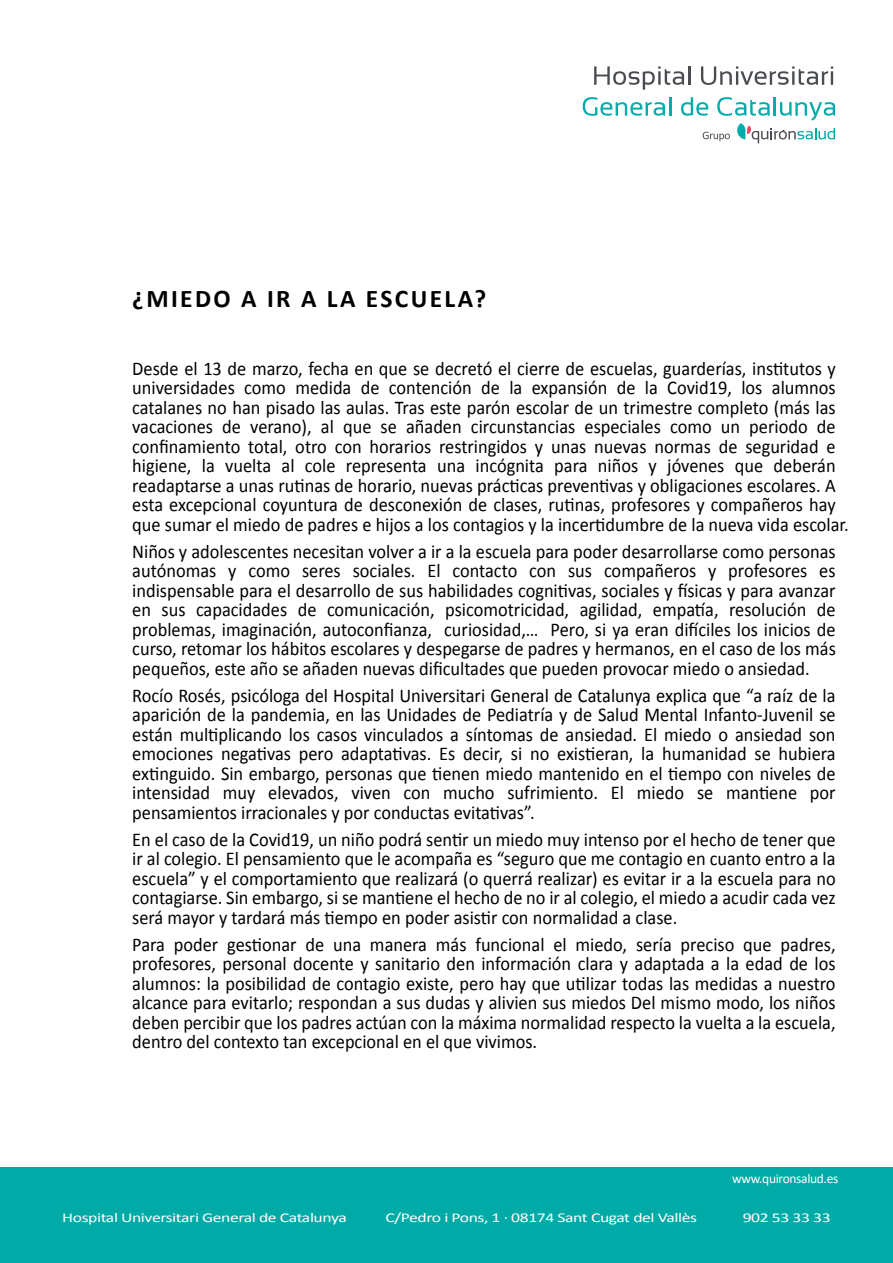
<style>
.page{position:relative;width:893px;height:1263px;background:#fff}
.page>*{position:absolute;margin:0;border:0;box-sizing:border-box;transform-origin:0 0}
.t1{font:700 25.5px "Calibri";letter-spacing:.09em;color:#000}
.t2{font:19.5px/19.5px "Calibri";color:#000;text-align:justify;scale:.94 1}
.t3{font:13.5px "Calibri";letter-spacing:-.025em;color:#fff;scale:1.31 1}
.t4{font:13.5px "Calibri";letter-spacing:-.025em;color:#fff}
</style>
<div class="page">
<div style="left:0;top:1167px;width:893px;height:96px;background:#00aaa6"></div>
<svg style="left:594px;top:66px;width:96px;height:24px"></svg>
<svg style="left:701px;top:66px;width:132px;height:19px"></svg>
<svg style="left:583px;top:97px;width:88px;height:19px"></svg>
<svg style="left:681px;top:97px;width:154px;height:46px"></svg>
<h1 class="t1" style="left:132px;top:282px;width:355px">¿MIEDO A IR A LA ESCUELA?</h1>
<p class="t2" style="left:132px;top:359px;width:764px;text-align:left">Desde el 13 de marzo, fecha en que se decretó el cierre de escuelas, guarderías, institutos y universidades como medida de contención de la expansión de la Covid19, los alumnos catalanes no han pisado las aulas. Tras este parón escolar de un trimestre completo (más las vacaciones de verano), al que se añaden circunstancias especiales como un periodo de confinamiento total, otro con horarios restringidos y unas nuevas normas de seguridad e higiene, la vuelta al cole representa una incógnita para niños y jóvenes que deberán readaptarse a unas rutinas de horario, nuevas prácticas preventivas y obligaciones escolares. A esta excepcional coyuntura de desconexión de clases, rutinas, profesores y compañeros hay que sumar el miedo de padres e hijos a los contagios y la incertidumbre de la nueva vida escolar.</p>
<p class="t2" style="left:132px;top:542px;width:750px">Niños y adolescentes necesitan volver a ir a la escuela para poder desarrollarse como personas autónomas y como seres sociales. El contacto con sus compañeros y profesores es indispensable para el desarrollo de sus habilidades cognitivas, sociales y físicas y para avanzar en sus capacidades de comunicación, psicomotricidad, agilidad, empatía, resolución de problemas, imaginación, autoconfianza, curiosidad,… Pero, si ya eran difíciles los inicios de curso, retomar los hábitos escolares y despegarse de padres y hermanos, en el caso de los más pequeños, este año se añaden nuevas dificultades que pueden provocar miedo o ansiedad.</p>
<p class="t2" style="left:132px;top:686px;width:750px">Rocío Rosés, psicóloga del Hospital Universitari General de Catalunya explica que “a raíz de la aparición de la pandemia, en las Unidades de Pediatría y de Salud Mental Infanto-Juvenil se están multiplicando los casos vinculados a síntomas de ansiedad. El miedo o ansiedad son emociones negativas pero adaptativas. Es decir, si no existieran, la humanidad se hubiera extinguido. Sin embargo, personas que tienen miedo mantenido en el tiempo con niveles de intensidad muy elevados, viven con mucho sufrimiento. El miedo se mantiene por pensamientos irracionales y por conductas evitativas”.</p>
<p class="t2" style="left:132px;top:830px;width:750px">En el caso de la Covid19, un niño podrá sentir un miedo muy intenso por el hecho de tener que ir al colegio. El pensamiento que le acompaña es “seguro que me contagio en cuanto entro a la escuela” y el comportamiento que realizará (o querrá realizar) es evitar ir a la escuela para no contagiarse. Sin embargo, si se mantiene el hecho de no ir al colegio, el miedo a acudir cada vez será mayor y tardará más tiempo en poder asistir con normalidad a clase.</p>
<p class="t2" style="left:132px;top:935px;width:750px">Para poder gestionar de una manera más funcional el miedo, sería preciso que padres, profesores, personal docente y sanitario den información clara y adaptada a la edad de los alumnos: la posibilidad de contagio existe, pero hay que utilizar todas las medidas a nuestro alcance para evitarlo; respondan a sus dudas y alivien sus miedos Del mismo modo, los niños deben percibir que los padres actúan con la máxima normalidad respecto la vuelta a la escuela, dentro del contexto tan excepcional en el que vivimos.</p>
<p class="t4" style="left:732px;top:1170px;width:108px">www.quironsalud.es</p>
<p class="t3" style="left:62px;top:1209px;width:219px">Hospital Universitari General de Catalunya</p>
<p class="t3" style="left:385px;top:1209px;width:239px">C/Pedro i Pons, 1 · 08174 Sant Cugat del Vallès</p>
<p class="t3" style="left:743px;top:1209px;width:69px">902 53 33 33</p>
</div>
